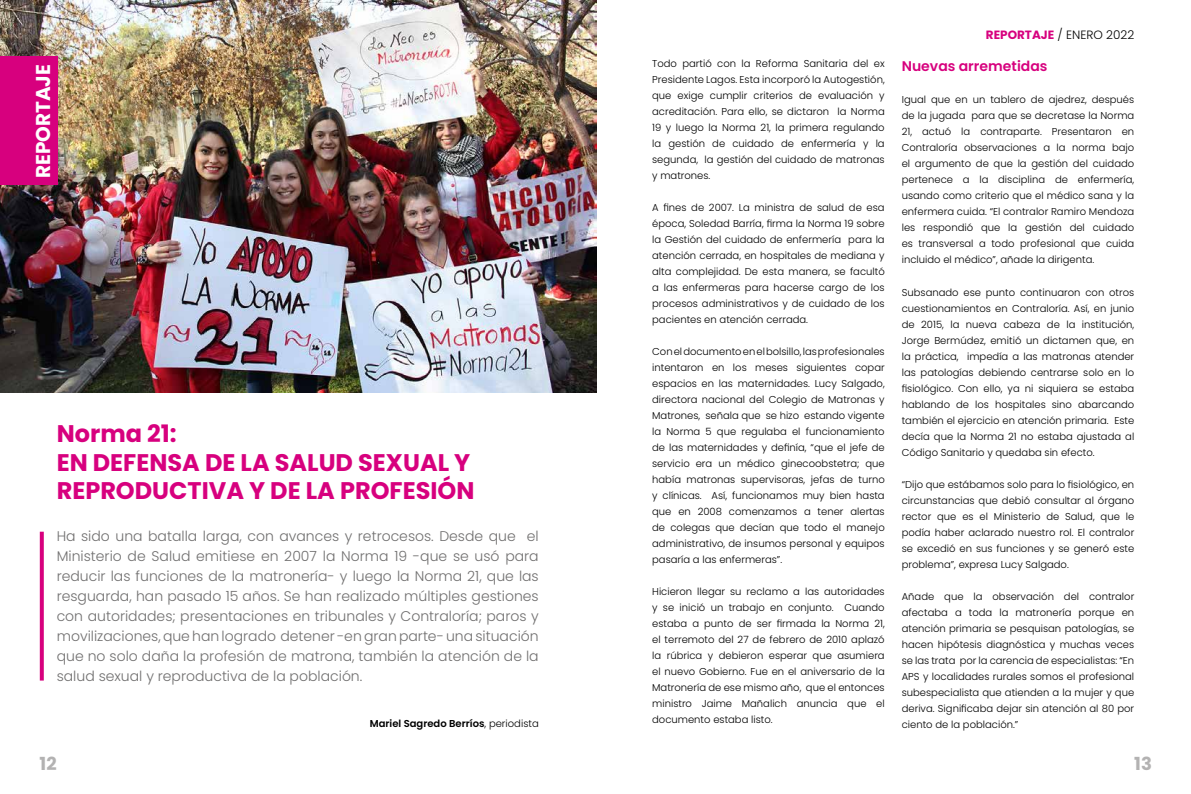
<style>
.page{position:relative;width:1191px;height:794px;background:#fff}
.page>*{position:absolute;margin:0;border:0;box-sizing:border-box;transform-origin:0 0}
.t1{font:700 24px/28.8px "Poppins";color:#d7007e}
.t2{font:700 20px "Poppins";color:#fff}
.t3{font:700 18px "Poppins";color:#b3b2b2}
.t4{font:300 14px/20px "Poppins";color:#706f6f;text-align:justify}
.t5{font:600 14px "Poppins";color:#d7007e}
.t6{font:300 12px "Poppins";color:#000}
.t7{font:300 10px/16px "Poppins";color:#000;text-align:justify}
.t8{font:600 10px "Poppins";color:#000}
.s1{font-weight:300}
.s2{font-weight:700;color:#d7007e}
</style>
<div class="page">
<img style="left:0;top:0;width:596px;height:393px">
<div style="left:0;top:57px;width:58px;height:128px;background:#d7007e"></div>
<svg style="left:40px;top:531px;width:4px;height:149px"></svg>
<h2 class="t2" style="left:32px;top:178px;width:116px;rotate:-90deg">REPORTAJE</h2>
<h1 class="t1" style="left:57px;top:419px;width:419px">Norma 21:<br>EN DEFENSA DE LA SALUD SEXUAL Y<br>REPRODUCTIVA Y DE LA PROFESIÓN</h1>
<p class="t4" style="left:57px;top:526px;width:483px">Ha sido una batalla larga, con avances y retrocesos. Desde que el Ministerio de Salud emitiese en 2007 la Norma 19 -que se usó para reducir las funciones de la matronería- y luego la Norma 21, que las resguarda, han pasado 15 años. Se han realizado múltiples gestiones con autoridades; presentaciones en tribunales y Contraloría; paros y movilizaciones, que han logrado detener -en gran parte- una situación que no solo daña la profesión de matrona, también la atención de la salud sexual y reproductiva de la población.</p>
<p class="t8" style="left:370px;top:718px;width:170px">Mariel Sagredo Berríos<span class="s1">, periodista</span></p>
<p class="t7" style="left:652px;top:56px;width:234px">Todo partió con la Reforma Sanitaria del ex Presidente Lagos. Esta incorporó la Autogestión, que exige cumplir criterios de evaluación y acreditación. Para ello, se dictaron la Norma 19 y luego la Norma 21, la primera regulando la gestión de cuidado de enfermería y la segunda, la gestión del cuidado de matronas y matrones.</p>
<p class="t7" style="left:652px;top:200px;width:234px">A fines de 2007. La ministra de salud de esa época, Soledad Barría, firma la Norma 19 sobre la Gestión del cuidado de enfermería para la atención cerrada, en hospitales de mediana y alta complejidad. De esta manera, se facultó a las enfermeras para hacerse cargo de los procesos administrativos y de cuidado de los pacientes en atención cerrada.</p>
<p class="t7" style="left:652px;top:344px;width:234px">Con el documento en el bolsillo, las profesionales intentaron en los meses siguientes copar espacios en las maternidades. Lucy Salgado, directora nacional del Colegio de Matronas y Matrones, señala que se hizo estando vigente la Norma 5 que regulaba el funcionamiento de las maternidades y definía, “que el jefe de servicio era un médico ginecoobstetra; que había matronas supervisoras, jefas de turno y clínicas. Así, funcionamos muy bien hasta que en 2008 comenzamos a tener alertas de colegas que decían que todo el manejo administrativo, de insumos personal y equipos pasaría a las enfermeras”.</p>
<p class="t7" style="left:652px;top:584px;width:234px">Hicieron llegar su reclamo a las autoridades y se inició un trabajo en conjunto. Cuando estaba a punto de ser firmada la Norma 21, el terremoto del 27 de febrero de 2010 aplazó la rúbrica y debieron esperar que asumiera el nuevo Gobierno. Fue en el aniversario de la Matronería de ese mismo año, que el entonces ministro Jaime Mañalich anuncia que el documento estaba listo.</p>
<p class="t6" style="left:985px;top:28px;width:150px"><span class="s2">REPORTAJE</span> / ENERO 2022</p>
<h3 class="t5" style="left:901px;top:58px;width:147px">Nuevas arremetidas</h3>
<p class="t7" style="left:901px;top:92px;width:234px">Igual que en un tablero de ajedrez, después de la jugada para que se decretase la Norma 21, actuó la contraparte. Presentaron en Contraloría observaciones a la norma bajo el argumento de que la gestión del cuidado pertenece a la disciplina de enfermería, usando como criterio que el médico sana y la enfermera cuida. “El contralor Ramiro Mendoza les respondió que la gestión del cuidado es transversal a todo profesional que cuida incluido el médico”, añade la dirigenta.</p>
<p class="t7" style="left:901px;top:284px;width:234px">Subsanado ese punto continuaron con otros cuestionamientos en Contraloría. Así, en junio de 2015, la nueva cabeza de la institución, Jorge Bermúdez, emitió un dictamen que, en la práctica, impedía a las matronas atender las patologías debiendo centrarse solo en lo fisiológico. Con ello, ya ni siquiera se estaba hablando de los hospitales sino abarcando también el ejercicio en atención primaria. Este decía que la Norma 21 no estaba ajustada al Código Sanitario y quedaba sin efecto.</p>
<p class="t7" style="left:901px;top:476px;width:234px">“Dijo que estábamos solo para lo fisiológico, en circunstancias que debió consultar al órgano rector que es el Ministerio de Salud, que le podía haber aclarado nuestro rol. El contralor se excedió en sus funciones y se generó este problema”, expresa Lucy Salgado.</p>
<p class="t7" style="left:901px;top:588px;width:234px">Añade que la observación del contralor afectaba a toda la matronería porque en atención primaria se pesquisan patologías, se hacen hipótesis diagnóstica y muchas veces se las trata por la carencia de especialistas: “En APS y localidades rurales somos el profesional subespecialista que atienden a la mujer y que deriva. Significaba dejar sin atención al 80 por ciento de la población.”</p>
<h3 class="t3" style="left:40px;top:753px;width:19px">12</h3>
<h3 class="t3" style="left:1134px;top:753px;width:19px">13</h3>
</div>
